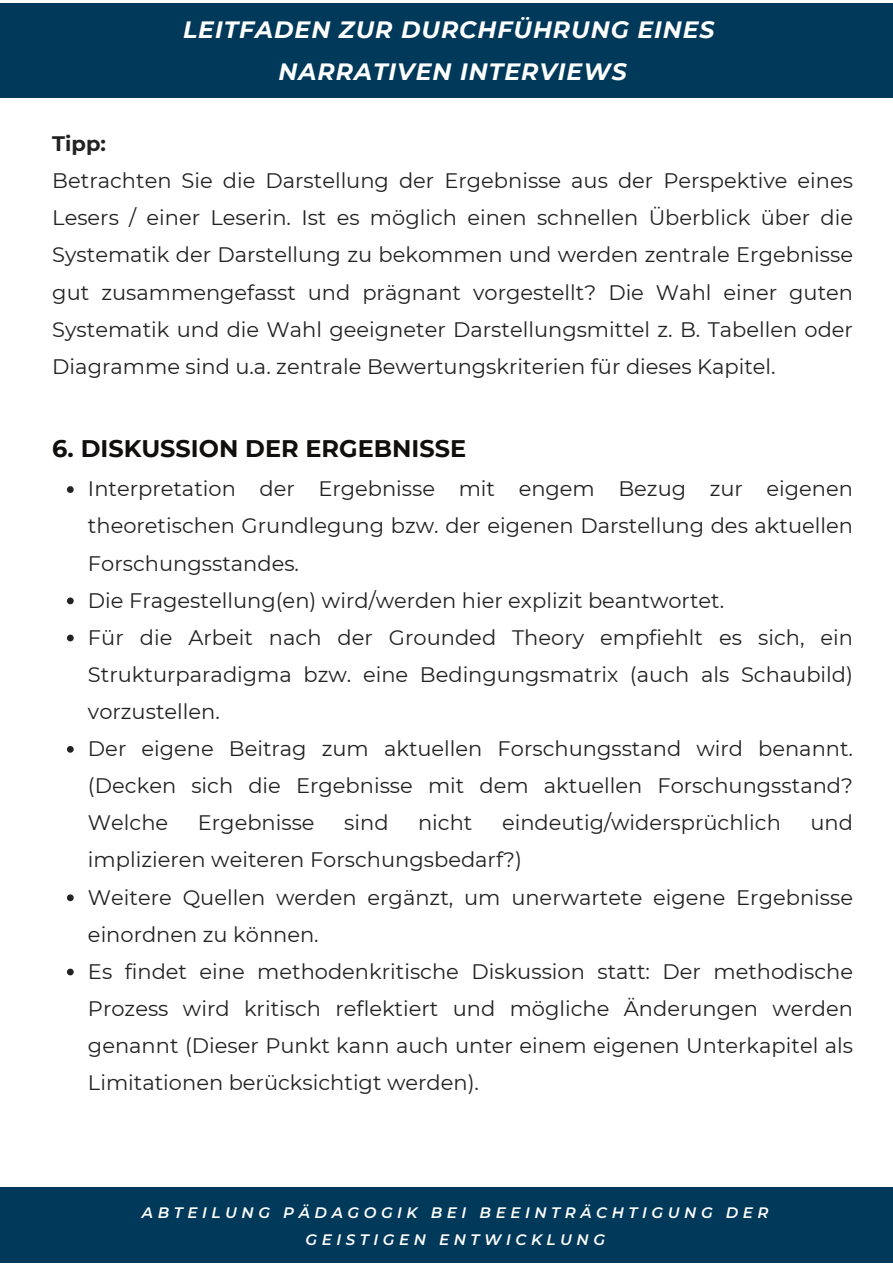
<style>
.page{position:relative;width:893px;height:1264px;background:#fff}
.page>*{position:absolute;margin:0;border:0;box-sizing:border-box;transform-origin:0 0}
.t1{font:700 24px "Montserrat";color:#100f0d}
.t2{font:italic 700 23.55px "Montserrat";letter-spacing:.04em;color:#fff}
.t3{font:21px/37px "Montserrat";color:#222;text-align:justify}
.t4{font:700 21px "Montserrat";color:#222}
.t5{font:italic 600 15.15px/27px "Montserrat";letter-spacing:.3em;color:#fff;text-align:center}
</style>
<div class="page">
<div style="left:0;top:1187px;width:892px;height:75px;background:#01395b"></div>
<div style="left:0;top:3px;width:892px;height:95px;background:#01395b"></div>
<svg style="left:67px;top:486px;width:7px;height:7px"></svg>
<svg style="left:67px;top:597px;width:7px;height:7px"></svg>
<svg style="left:67px;top:634px;width:7px;height:7px"></svg>
<svg style="left:67px;top:746px;width:7px;height:6px"></svg>
<svg style="left:67px;top:894px;width:7px;height:7px"></svg>
<svg style="left:67px;top:968px;width:7px;height:7px"></svg>
<p class="t2" style="left:183px;top:15px;width:533px">LEITFADEN ZUR DURCHFÜHRUNG EINES</p>
<p class="t2" style="left:278px;top:58px;width:349px">NARRATIVEN INTERVIEWS</p>
<p class="t4" style="left:52px;top:131px;width:55px">Tipp:</p>
<p class="t3" style="left:52px;top:162px;width:802px">Betrachten Sie die Darstellung der Ergebnisse aus der Perspektive eines Lesers / einer Leserin. Ist es möglich einen schnellen Überblick über die Systematik der Darstellung zu bekommen und werden zentrale Ergebnisse gut zusammengefasst und prägnant vorgestellt? Die Wahl einer guten Systematik und die Wahl geeigneter Darstellungsmittel z. B. Tabellen oder Diagramme sind u.a. zentrale Bewertungskriterien für dieses Kapitel.</p>
<p class="t1" style="left:52px;top:434px;width:415px">6. DISKUSSION DER ERGEBNISSE</p>
<p class="t3" style="left:88px;top:470px;width:766px">Interpretation der Ergebnisse mit engem Bezug zur eigenen theoretischen Grundlegung bzw. der eigenen Darstellung des aktuellen Forschungsstandes.</p>
<p class="t3" style="left:88px;top:581px;width:637px">Die Fragestellung(en) wird/werden hier explizit beantwortet.</p>
<p class="t3" style="left:88px;top:618px;width:766px">Für die Arbeit nach der Grounded Theory empfiehlt es sich, ein Strukturparadigma bzw. eine Bedingungsmatrix (auch als Schaubild) vorzustellen.</p>
<p class="t3" style="left:88px;top:730px;width:766px">Der eigene Beitrag zum aktuellen Forschungsstand wird benannt. (Decken sich die Ergebnisse mit dem aktuellen Forschungsstand?<br>Welche</p>
<p class="t3" style="left:198px;top:804px;width:118px">Ergebnisse</p>
<p class="t3" style="left:344px;top:804px;width:46px">sind</p>
<p class="t3" style="left:418px;top:804px;width:56px">nicht</p>
<p class="t3" style="left:502px;top:804px;width:280px">eindeutig/widersprüchlich</p>
<p class="t3" style="left:810px;top:804px;width:44px">und</p>
<p class="t3" style="left:88px;top:841px;width:435px">implizieren weiteren Forschungsbedarf?)</p>
<p class="t3" style="left:88px;top:878px;width:766px">Weitere Quellen werden ergänzt, um unerwartete eigene Ergebnisse einordnen zu können.</p>
<p class="t3" style="left:88px;top:952px;width:766px">Es findet eine methodenkritische Diskussion statt: Der methodische Prozess wird kritisch reflektiert und mögliche Änderungen werden genannt (Dieser Punkt kann auch unter einem eigenen Unterkapitel als Limitationen berücksichtigt werden).</p>
<p class="t5" style="left:142px;top:1198px;width:628px">ABTEILUNG PÄDAGOGIK BEI BEEINTRÄCHTIGUNG DER<br>GEISTIGEN ENTWICKLUNG</p>
</div>
